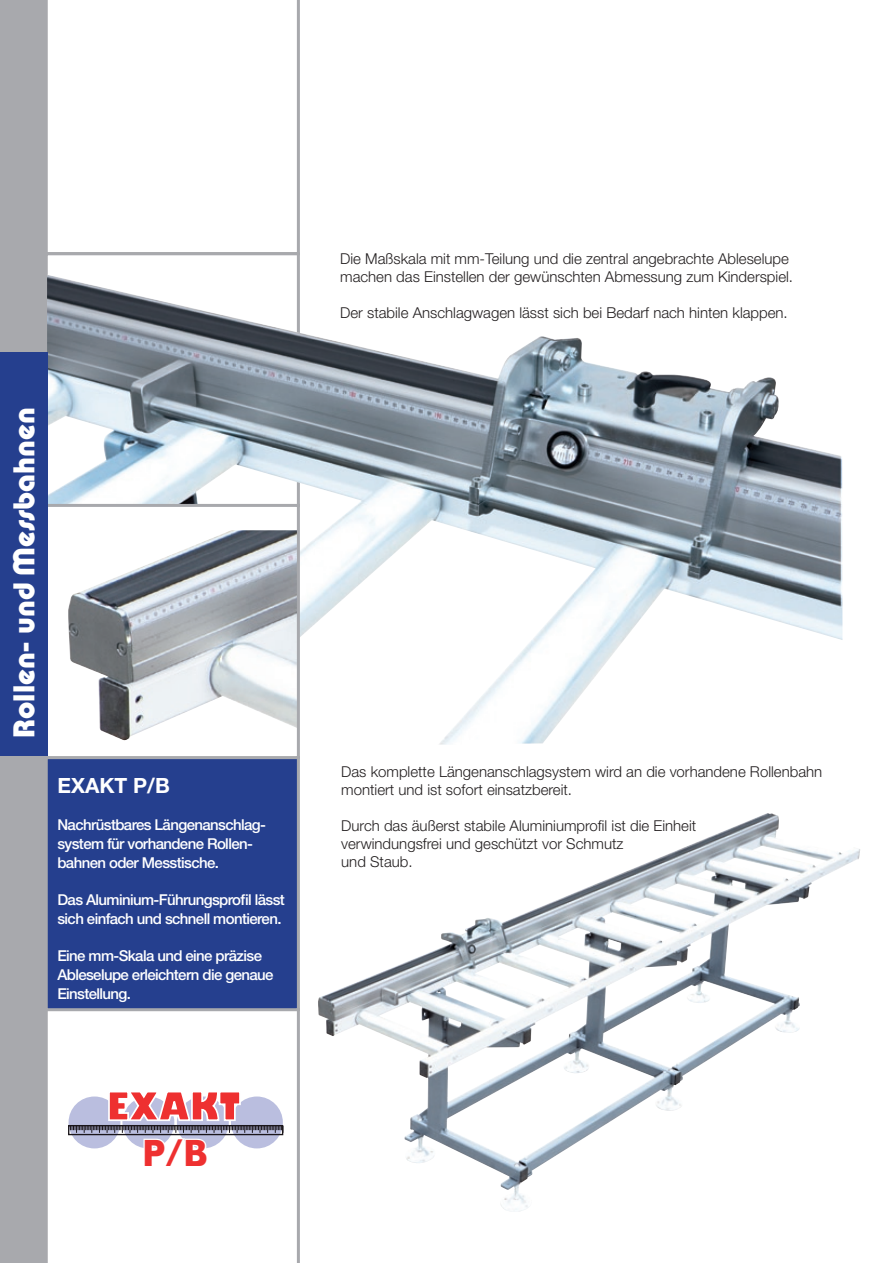
<style>
.page{position:relative;width:893px;height:1263px;background:#fff}
.page>*{position:absolute;margin:0;border:0;box-sizing:border-box;transform-origin:0 0}
.t1{font:700 38.85px "Gill Sans";color:#ee3030;scale:.86 1}
.t2{font:31.5px "Pump Demi Bold Plain";color:#fff}
.t3{font:700 21px "Helvetica Neue";color:#fff}
.t4{font:300 15px/18px "Helvetica Neue";color:#231f20}
.t5{font:500 15px/18.8px "Helvetica Neue";letter-spacing:-.04em;color:#fff}
</style>
<div class="page">
<img style="left:47px;top:275px;width:795px;height:470px">
<svg style="left:45px;top:1011px;width:255px;height:252px"></svg>
<svg style="left:45px;top:0;width:255px;height:255px"></svg>
<div style="left:45px;top:756px;width:255px;height:255px;background:#253f8e;border:3px solid #a8a9ad"></div>
<div style="left:0;top:0;width:45px;height:1263px;background:#a8a9ad"></div>
<div style="left:46px;top:505px;width:252px;height:252px;background:#fff"></div>
<img style="left:68px;top:530px;width:228px;height:211px">
<div style="left:45px;top:504px;width:255px;height:255px;border:3px solid #a8a9ad"></div>
<div style="left:0;top:353px;width:48px;height:403px;background:#253f8e"></div>
<svg style="left:70px;top:1090px;width:214px;height:80px"></svg>
<img style="left:318px;top:813px;width:482px;height:399px">
<h2 class="t2" style="left:5px;top:738px;width:332px;rotate:-90deg">Rollen- und Messbahnen</h2>
<h3 class="t3" style="left:57px;top:772px;width:114px">EXAKT P/B</h3>
<p class="t5" style="left:57px;top:815px;width:210px">Nachrüstbares Längenanschlag&shy;system für vorhandene Rollen&shy;bahnen oder Messtische.</p>
<p class="t5" style="left:57px;top:890px;width:229px">Das Aluminium-Führungsprofil lässt sich einfach und schnell montieren.</p>
<p class="t5" style="left:57px;top:946px;width:218px">Eine mm-Skala und eine präzise<br>Ableselupe erleichtern die genaue<br>Einstellung.</p>
<h1 class="t1" style="left:142px;top:1130px;width:78px">P/B</h1>
<p class="t4" style="left:340px;top:249px;width:454px">Die Maßskala mit mm-Teilung und die zentral angebrachte Ableselupe machen das Einstellen der gewünschten Abmessung zum Kinderspiel.</p>
<p class="t4" style="left:340px;top:303px;width:449px">Der stabile Anschlagwagen lässt sich bei Bedarf nach hinten klappen.</p>
<p class="t4" style="left:341px;top:763px;width:482px">Das komplette Längenanschlagsystem wird an die vorhandene Rollenbahn montiert und ist sofort einsatzbereit.</p>
<p class="t4" style="left:341px;top:817px;width:357px">Durch das äußerst stabile Aluminiumprofil ist die Einheit verwindungsfrei und geschützt vor Schmutz<br>und Staub.</p>
</div>
